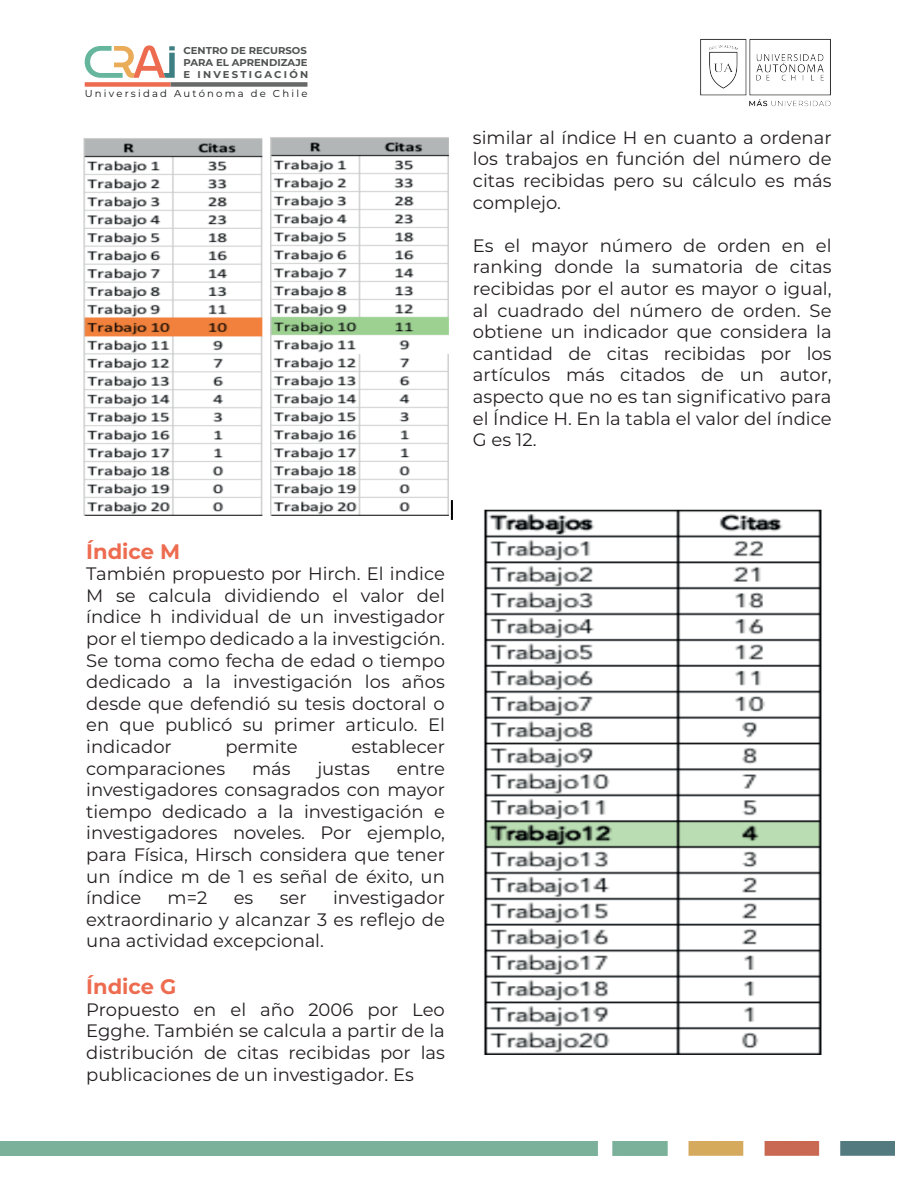
<style>
.page{position:relative;width:918px;height:1188px;background:#fff}
.page>*{position:absolute;margin:0;border:0;box-sizing:border-box;transform-origin:0 0}
.t1{font:700 21px "Montserrat";color:#ed6c50}
.t2{font:18px/21.6px "Montserrat";color:#231f20;text-align:justify}
.t3{font:10.05px "Montserrat";letter-spacing:.22em;color:#121516}
.t4{font:700 9.9px/11.9px "Montserrat";color:#4f5252}
</style>
<div class="page">
<img style="left:83px;top:137px;width:370px;height:383px">
<img style="left:483px;top:509px;width:339px;height:546px">
<svg style="left:85px;top:45px;width:90px;height:33px"></svg>
<div style="left:170px;top:82px;width:137px;height:5px;background:#666968"></div>
<div style="left:85px;top:82px;width:85px;height:5px;background:#ed6c50"></div>
<img style="left:700px;top:38px;width:131px;height:69px">
<img style="left:0;top:1142px;width:895px;height:13px">
<p class="t4" style="left:183px;top:44px;width:126px">CENTRO DE RECURSOS<br>PARA EL APRENDIZAJE<br>E INVESTIGACIÓN</p>
<p class="t3" style="left:85px;top:87px;width:224px">Universidad Autónoma de Chile</p>
<p class="t2" style="left:473px;top:126px;width:360px">similar al índice H en cuanto a ordenar los trabajos en función del número de citas recibidas pero su cálculo es más complejo.</p>
<p class="t2" style="left:473px;top:234px;width:360px">Es el mayor número de orden en el ranking donde la sumatoria de citas recibidas por el autor es mayor o igual, al cuadrado del número de orden. Se obtiene un indicador que considera la cantidad de citas recibidas por los artículos más citados de un autor, aspecto que no es tan significativo para el Índice H. En la tabla el valor del índice G es 12.</p>
<p class="t1" style="left:86px;top:536px;width:95px">Índice M</p>
<p class="t2" style="left:86px;top:562px;width:360px">También propuesto por Hirch. El indice M se calcula dividiendo el valor del índice h individual de un investigador por el tiempo dedicado a la investigción.<br>Se toma como fecha de edad o tiempo dedicado a la investigación los años desde que defendió su tesis doctoral o en que publicó su primer articulo. El indicador</p>
<p class="t2" style="left:226px;top:735px;width:73px">permite</p>
<p class="t2" style="left:351px;top:735px;width:95px">establecer</p>
<p class="t2" style="left:86px;top:757px;width:140px">comparaciones</p>
<p class="t2" style="left:252px;top:757px;width:40px">más</p>
<p class="t2" style="left:317px;top:757px;width:54px">justas</p>
<p class="t2" style="left:86px;top:757px;width:360px;text-indent:310px">entre investigadores consagrados con mayor tiempo dedicado a la investigación e investigadores noveles. Por ejemplo, para Física, Hirsch considera que tener un índice m de 1 es señal de éxito, un índice</p>
<p class="t2" style="left:86px;top:886px;width:360px;text-indent:247px">investigador extraordinario y alcanzar 3 es reflejo de una actividad excepcional.</p>
<p class="t1" style="left:86px;top:972px;width:92px">Índice G</p>
<p class="t2" style="left:86px;top:998px;width:360px">Propuesto en el año 2006 por Leo Egghe. También se calcula a partir de la distribución de citas recibidas por las publicaciones de un investigador. Es</p>
<p class="t2" style="left:168px;top:886px;width:41px">m=2</p>
<p class="t2" style="left:234px;top:886px;width:21px">es</p>
<p class="t2" style="left:280px;top:886px;width:28px">ser</p>
</div>
